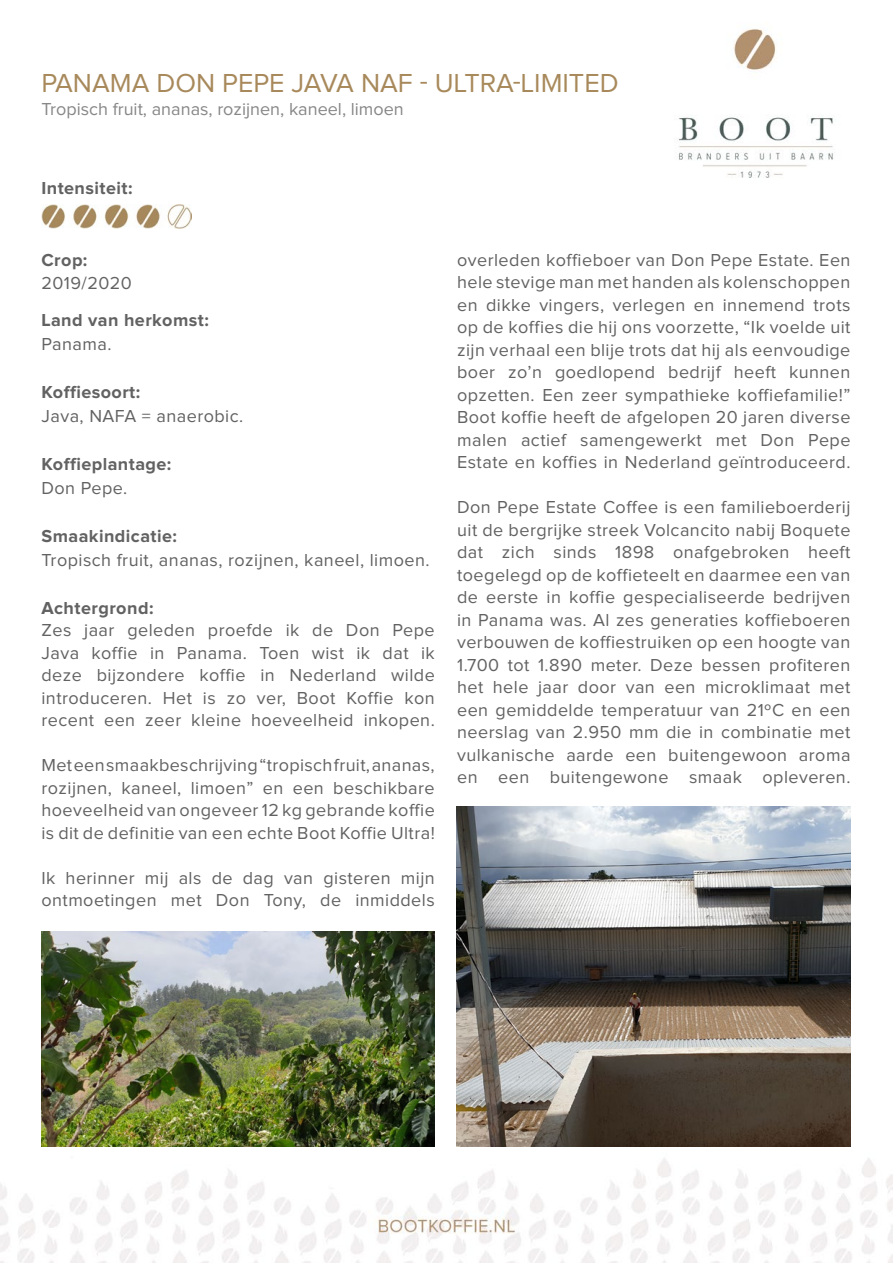
<style>
.page{position:relative;width:893px;height:1263px;background:#fff}
.page>*{position:absolute;margin:0;border:0;box-sizing:border-box;transform-origin:0 0}
.t1{font:27px "Proxima Nova";color:#a8895b}
.t2{font:18px/22.5px "Proxima Nova";letter-spacing:.025em;color:#626262;text-align:justify}
.t3{font:700 18px "Proxima Nova";letter-spacing:.025em;color:#626262}
.t4{font:18px "Proxima Nova";color:#878787}
</style>
<div class="page">
<img style="left:0;top:29px;width:893px;height:1234px">
<img style="left:41px;top:931px;width:394px;height:215px">
<img style="left:457px;top:807px;width:393px;height:339px">
<img style="left:41px;top:204px;width:151px;height:25px">
<h1 class="t1" style="left:41px;top:71px;width:579px">PANAMA DON PEPE JAVA NAF - ULTRA-LIMITED</h1>
<p class="t4" style="left:41px;top:101px;width:364px">Tropisch fruit, ananas, rozijnen, kaneel, limoen</p>
<p class="t3" style="left:41px;top:180px;width:93px">Intensiteit:</p>
<p class="t3" style="left:41px;top:251px;width:47px">Crop:</p>
<p class="t2" style="left:41px;top:273px;width:92px">2019/2020</p>
<p class="t3" style="left:41px;top:311px;width:169px">Land van herkomst:</p>
<p class="t2" style="left:41px;top:333px;width:72px">Panama.</p>
<p class="t3" style="left:41px;top:383px;width:100px">Koffiesoort:</p>
<p class="t2" style="left:41px;top:405px;width:203px">Java, NAFA = anaerobic.</p>
<p class="t3" style="left:41px;top:455px;width:131px">Koffieplantage:</p>
<p class="t2" style="left:41px;top:477px;width:88px">Don Pepe.</p>
<p class="t3" style="left:41px;top:527px;width:137px">Smaakindicatie:</p>
<p class="t2" style="left:41px;top:549px;width:390px">Tropisch fruit, ananas, rozijnen, kaneel, limoen.</p>
<p class="t3" style="left:41px;top:599px;width:113px">Achtergrond:</p>
<p class="t2" style="left:41px;top:620px;width:395px">Zes jaar geleden proefde ik de Don Pepe Java koffie in Panama. Toen wist ik dat ik deze bijzondere koffie in Nederland wilde introduceren. Het is zo ver, Boot Koffie kon recent een zeer kleine hoeveelheid inkopen.</p>
<p class="t2" style="left:41px;top:755px;width:395px">Met een smaakbeschrijving “tropisch fruit, ananas, rozijnen, kaneel, limoen” en een beschikbare hoeveelheid van ongeveer 12 kg gebrande koffie is dit de definitie van een echte Boot Koffie Ultra!</p>
<p class="t2" style="left:41px;top:867px;width:395px">Ik herinner mij als de dag van gisteren mijn ontmoetingen met Don Tony, de inmiddels</p>
<p class="t2" style="left:457px;top:249px;width:395px">overleden koffieboer van Don Pepe Estate. Een hele stevige man met handen als kolenschoppen en dikke vingers, verlegen en innemend trots op de koffies die hij ons voorzette, “Ik voelde uit zijn verhaal een blije trots dat hij als eenvoudige boer zo’n goedlopend bedrijf heeft kunnen opzetten. Een zeer sympathieke koffiefamilie!” Boot koffie heeft de afgelopen 20 jaren diverse malen actief samengewerkt met Don Pepe Estate en koffies in Nederland geïntroduceerd.</p>
<p class="t2" style="left:457px;top:497px;width:395px">Don Pepe Estate Coffee is een familieboerderij uit de bergrijke streek Volcancito nabij Boquete dat zich sinds 1898 onafgebroken heeft toegelegd op de koffieteelt en daarmee een van de eerste in koffie gespecialiseerde bedrijven in Panama was. Al zes generaties koffieboeren verbouwen de koffiestruiken op een hoogte van 1.700 tot 1.890 meter. Deze bessen profiteren het hele jaar door van een microklimaat met een gemiddelde temperatuur van 21ºC en een neerslag van 2.950 mm die in combinatie met vulkanische aarde een buitengewoon aroma en een buitengewone smaak opleveren.</p>
</div>
